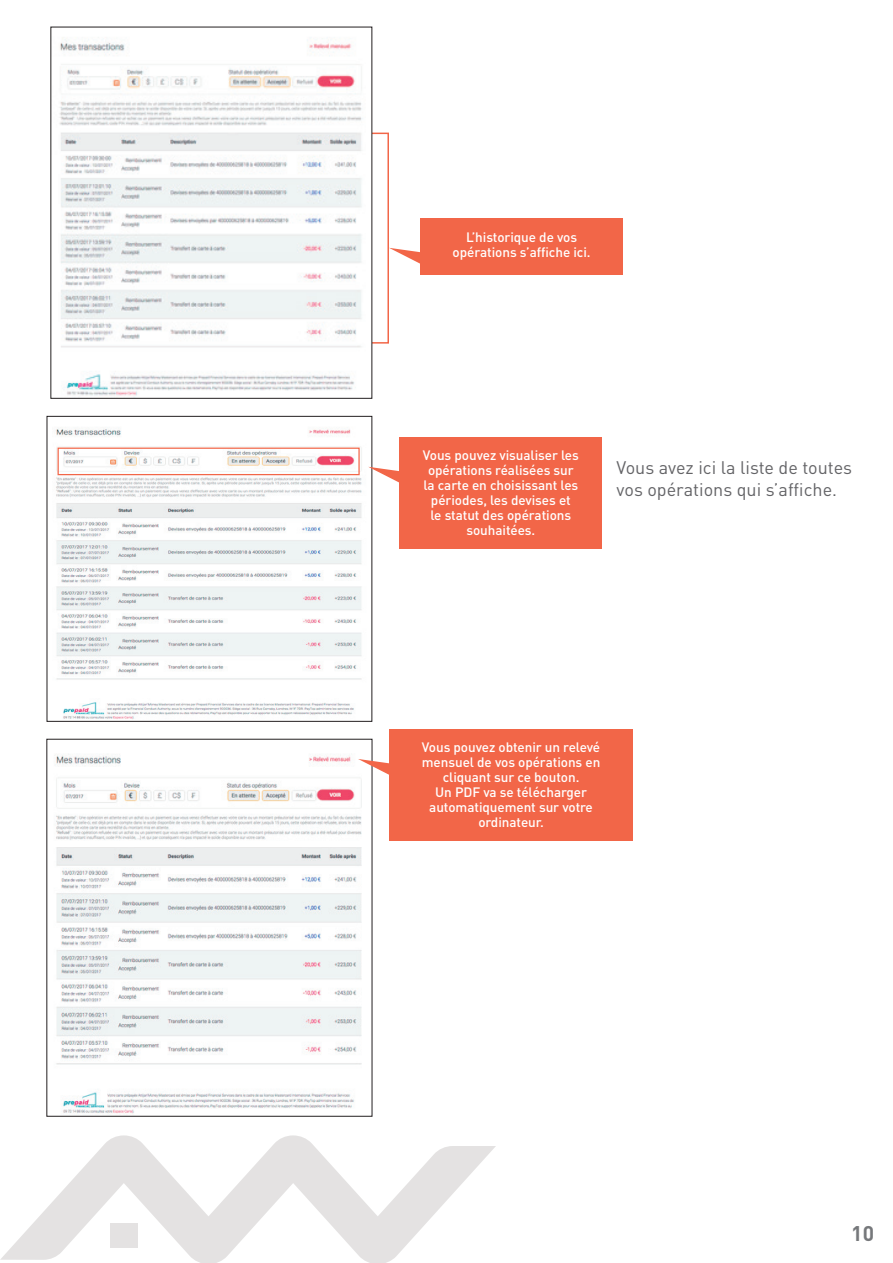
<style>
.page{position:relative;width:893px;height:1263px;background:#fff}
.page>*{position:absolute;margin:0;border:0;box-sizing:border-box;transform-origin:0 0}
.t1{font:700 21px "DIN";color:#76787b}
.t2{font:18px/21.6px "DIN";color:#636366}
.t3{font:500 13.5px/15px "DIN";letter-spacing:-.005em;color:#fff;text-align:center}
</style>
<div class="page">
<svg style="left:0;top:1135px;width:496px;height:128px"></svg>
<div style="left:110px;top:1224px;width:27px;height:24px;background:#e4e2e2"></div>
<div style="left:371px;top:133px;width:18px;height:211px;border:2px solid #f26648"></div>
<div style="left:420px;top:218px;width:203px;height:57px;background:#f26648"></div>
<svg style="left:389px;top:248px;width:31px;height:16px"></svg>
<img style="left:59px;top:37px;width:304px;height:359px">
<img style="left:55px;top:428px;width:314px;height:291px">
<div style="left:58px;top:448px;width:302px;height:27px;border:1px solid #f26648"></div>
<img style="left:55px;top:754px;width:307px;height:360px">
<div style="left:400px;top:437px;width:202px;height:112px;background:#f26648"></div>
<svg style="left:368px;top:467px;width:32px;height:16px"></svg>
<div style="left:389px;top:729px;width:244px;height:112px;background:#f26648"></div>
<svg style="left:358px;top:759px;width:31px;height:17px"></svg>
<p class="t3" style="left:453px;top:229px;width:139px">L’historique de vos opérations s’affiche ici.</p>
<p class="t3" style="left:423px;top:447px;width:158px">Vous pouvez visualiser les opérations réalisées sur la carte en choisissant les périodes, les devises et<br>le statut des opérations souhaitées.</p>
<h2 class="t2" style="left:617px;top:456px;width:237px">Vous avez ici la liste de toutes vos opérations qui s’affiche.</h2>
<p class="t3" style="left:422px;top:739px;width:180px">Vous pouvez obtenir un relevé mensuel de vos opérations en cliquant sur ce bouton.<br>Un PDF va se télécharger automatiquement sur votre ordinateur.</p>
<h1 class="t1" style="left:851px;top:1219px;width:24px">10</h1>
</div>
